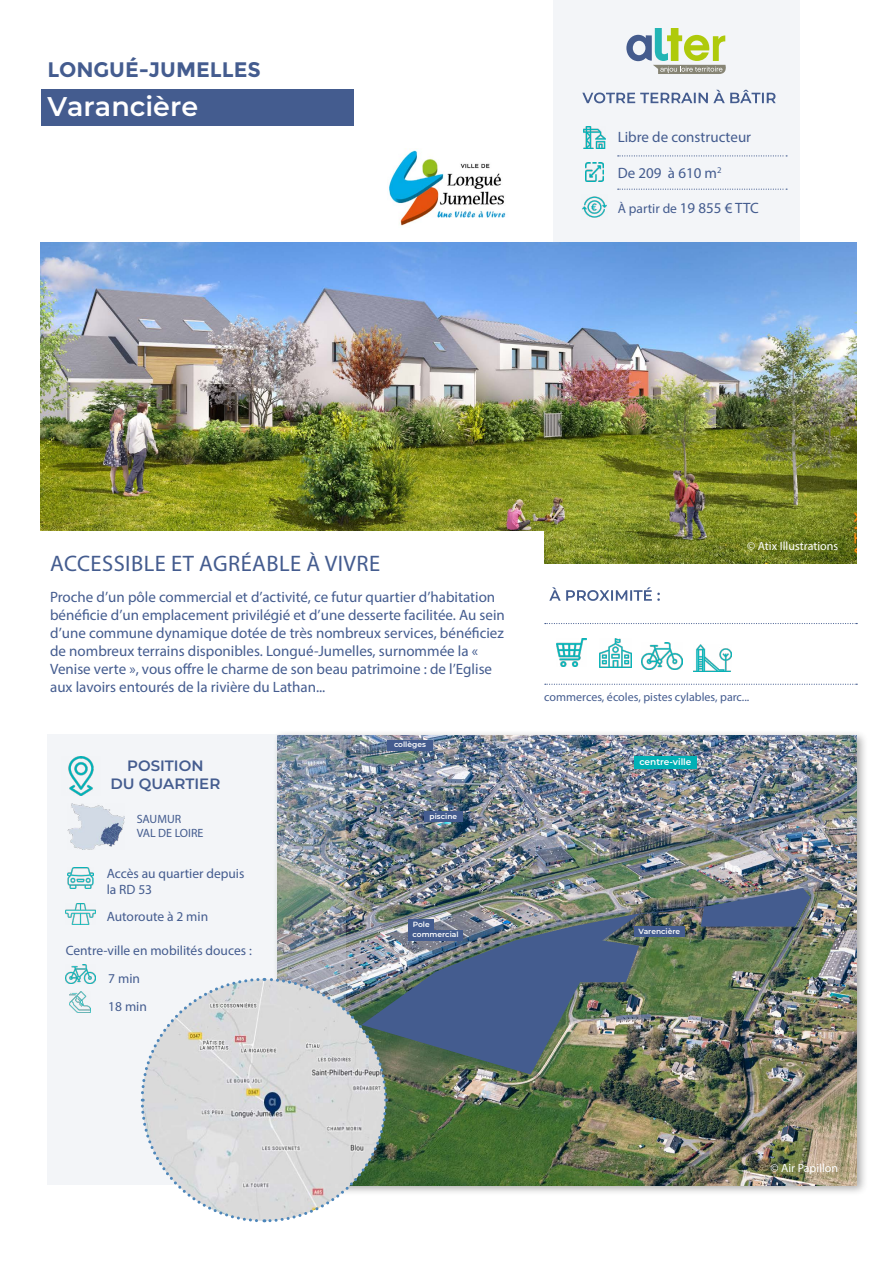
<style>
.page{position:relative;width:893px;height:1263px;background:#fff}
.page>*{position:absolute;margin:0;border:0;box-sizing:border-box;transform-origin:0 0}
.t1{font:100 27px "Montserrat";color:#fff}
.t2{font:22.5px "Myriad Pro";letter-spacing:.02em;color:#445c8f}
.t3{font:700 21px "Montserrat";color:#445c8f}
.t4{font:15px/18px "Myriad Pro";color:#445c8f}
.t5{font:100 15px/18px "Montserrat";color:#445c8f;text-align:center}
.t6{font:13.5px/28px "Myriad Pro";color:#445c8f}
.t7{font:12px/14.4px "Myriad Pro";color:#445c8f}
.t8{font:12px "Myriad Pro";color:#fff}
.t9{font:600 9px "Montserrat";color:#fff}
.t10{font:600 7.5px/10.5px "Montserrat";color:#fff}
.s1{font-size:15px}
</style>
<div class="page">
<div style="left:272px;top:730px;width:596px;height:466px;background:#000;opacity:.34"></div>
<img style="left:346px;top:735px;width:511px;height:450px">
<img style="left:361px;top:888px;width:449px;height:186px">
<div style="left:41px;top:89px;width:312px;height:37px;background:#445c8f"></div>
<svg style="left:47px;top:734px;width:299px;height:451px;fill:#f3f5f8"></svg>
<div style="left:553px;top:0;width:246px;height:262px;background:#f3f5f8"></div>
<img style="left:41px;top:242px;width:816px;height:321px">
<div style="left:26px;top:531px;width:518px;height:195px;background:#fff"></div>
<img style="left:583px;top:126px;width:23px;height:23px">
<img style="left:585px;top:163px;width:19px;height:19px">
<img style="left:582px;top:196px;width:25px;height:22px">
<svg style="left:618px;top:155px;width:169px;height:1px"></svg>
<svg style="left:618px;top:189px;width:169px;height:1px"></svg>
<img style="left:67px;top:804px;width:58px;height:45px">
<svg style="left:582px;top:90px;width:194px;height:13px"></svg>
<img style="left:62px;top:757px;width:38px;height:38px">
<svg style="left:545px;top:623px;width:312px;height:1px"></svg>
<img style="left:68px;top:868px;width:25px;height:20px">
<svg style="left:549px;top:587px;width:111px;height:14px"></svg>
<img style="left:557px;top:638px;width:29px;height:28px">
<img style="left:599px;top:638px;width:33px;height:30px">
<svg style="left:626px;top:28px;width:100px;height:46px"></svg>
<img style="left:389px;top:150px;width:117px;height:76px">
<img style="left:641px;top:642px;width:41px;height:28px">
<img style="left:693px;top:644px;width:39px;height:27px">
<svg style="left:545px;top:684px;width:312px;height:1px"></svg>
<img style="left:66px;top:904px;width:30px;height:21px">
<div style="left:634px;top:757px;width:62px;height:12px;background:#00b0b5"></div>
<div style="left:387px;top:740px;width:46px;height:10px;background:#445c8f"></div>
<div style="left:634px;top:927px;width:51px;height:10px;background:#445c8f"></div>
<div style="left:424px;top:811px;width:39px;height:11px;background:#445c8f"></div>
<div style="left:409px;top:919px;width:25px;height:11px;background:#445c8f"></div>
<div style="left:409px;top:930px;width:54px;height:10px;background:#445c8f"></div>
<svg style="left:139px;top:976px;width:250px;height:247px"></svg>
<img style="left:66px;top:964px;width:30px;height:19px">
<img style="left:70px;top:992px;width:20px;height:20px">
<h3 class="t3" style="left:48px;top:57px;width:215px">LONGUÉ-JUMELLES</h3>
<h1 class="t1" style="left:48px;top:89px;width:152px">Varancière</h1>
<p class="t4" style="left:618px;top:128px;width:135px">Libre de constructeur</p>
<p class="t4" style="left:618px;top:163px;width:105px">De 209 à 610 m<sup>2</sup></p>
<p class="t6" style="left:618px;top:194px;width:143px">À partir de <span class="s1">19 855 € TTC</span></p>
<h2 class="t2" style="left:50px;top:549px;width:331px">ACCESSIBLE ET AGRÉABLE À VIVRE</h2>
<p class="t4" style="left:50px;top:587px;width:456px">Proche d’un pôle commercial et d’activité, ce futur quartier d’habitation bénéficie d’un emplacement privilégié et d’une desserte facilitée. Au sein d’une commune dynamique dotée de très nombreux services, bénéficiez de nombreux terrains disponibles. Longué-Jumelles, surnommée la « Venise verte », vous offre le charme de son beau patrimoine : de l’Eglise aux lavoirs entourés de la rivière du Lathan...</p>
<p class="t5" style="left:110px;top:757px;width:111px">POSITION<br>DU QUARTIER</p>
<p class="t7" style="left:137px;top:811px;width:68px">SAUMUR<br>VAL DE LOIRE</p>
<p class="t6" style="left:107px;top:865px;width:139px;line-height:16.2px">Accès au quartier depuis la RD 53</p>
<p class="t6" style="left:107px;top:902px;width:103px">Autoroute à 2 min</p>
<p class="t6" style="left:108px;top:936px;width:145px;text-indent:-43px">Centre-ville en mobilités douces :<br>7 min<br>18 min</p>
<p class="t10" style="left:394px;top:739px;width:33px">collèges</p>
<p class="t10" style="left:430px;top:810px;width:29px">piscine</p>
<p class="t10" style="left:413px;top:918px;width:47px">Pole commercial</p>
<p class="t8" style="left:747px;top:538px;width:93px">© Atix Illustrations</p>
<p class="t7" style="left:544px;top:689px;width:206px">commerces, écoles, pistes cylables, parc...</p>
<p class="t9" style="left:639px;top:756px;width:54px">centre-ville</p>
<p class="t10" style="left:639px;top:926px;width:43px">Varencière</p>
<p class="t8" style="left:770px;top:1160px;width:69px">© Air Papillon</p>
</div>
